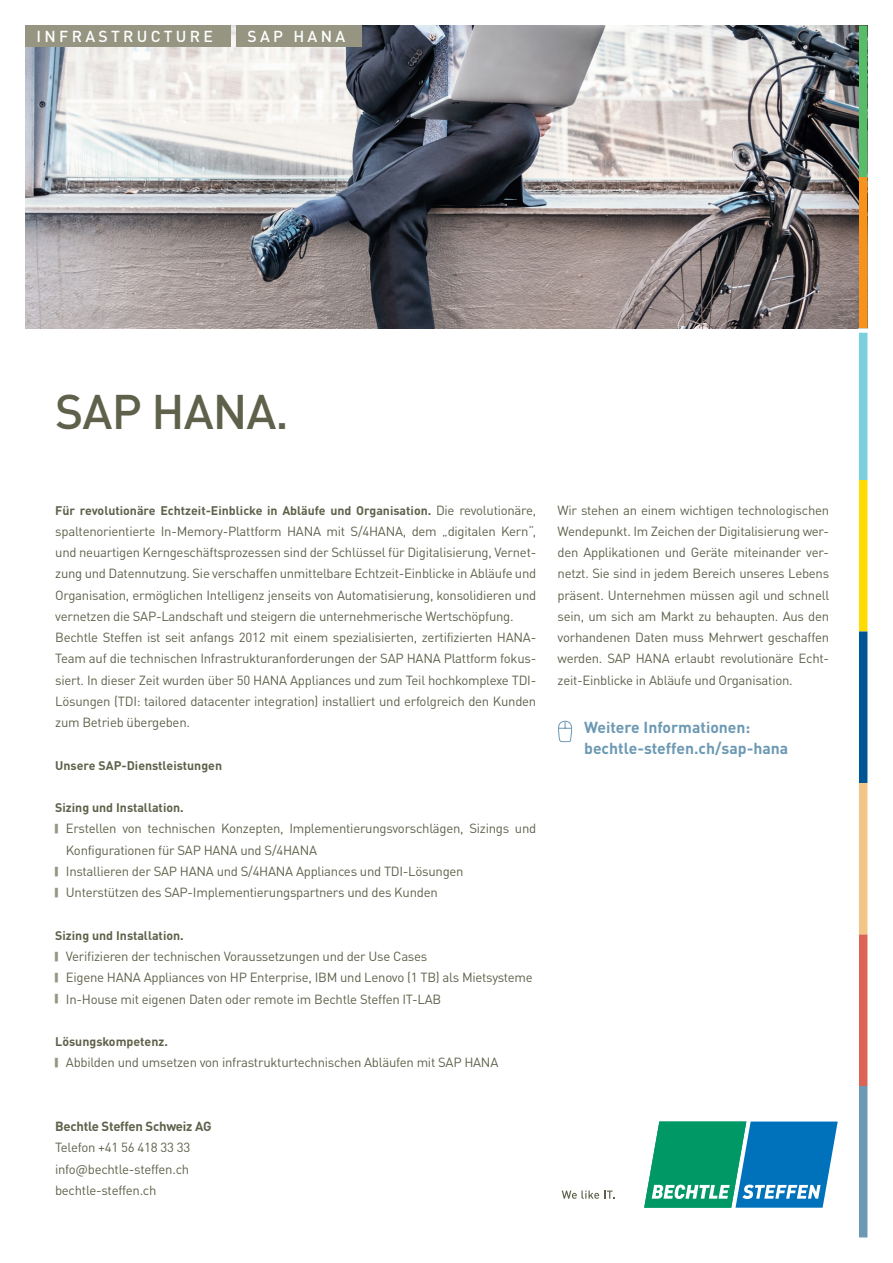
<style>
.page{position:relative;width:893px;height:1263px;background:#fff}
.page>*{position:absolute;margin:0;border:0;box-sizing:border-box;transform-origin:0 0}
.A4_Überschrift_Kateg{font:500 48px "Bechtle DIN";letter-spacing:-.02em;color:#60614b}
.A4_Überschrift_Kateg-2{font:700 15.75px/21.3px "Bechtle DIN";color:#6c99b3}
.A4_Titelrubrizierung{font:500 15.75px "Bechtle DIN";letter-spacing:.21em;color:#fff}
.A4_Überschrift_Kateg-3{font:13.2px/21.3px "Bechtle DIN";letter-spacing:-.02em;color:#60614b;text-align:justify}
.A4_Fließtext___8_75p{font:13.2px/21.3px "Bechtle DIN";letter-spacing:-.02em;color:#60614b;text-align:justify}
.A4_Fließtext___8_75p-2{font:700 13.2px "Bechtle DIN";letter-spacing:-.02em;color:#60614b}
.A4_Überschrift_Kateg-4{font:700 12.3px "Bechtle DIN";color:#60614b}
.s1{font-weight:400;font-size:13.2px}
</style>
<div class="page">
<svg style="left:562px;top:1190px;width:53px;height:9px"></svg>
<svg style="left:644px;top:1121px;width:194px;height:87px;background:#2d9aa3"></svg>
<img style="left:26px;top:26px;width:833px;height:302px">
<div style="left:26px;top:26px;width:205px;height:21px;background:#959581"></div>
<div style="left:859px;top:26px;width:8px;height:151px;background:#59bc68"></div>
<div style="left:859px;top:177px;width:8px;height:151px;background:#f7931d"></div>
<div style="left:859px;top:328px;width:8px;height:152px;background:#7bd0e0"></div>
<div style="left:859px;top:480px;width:8px;height:151px;background:#ffdc01"></div>
<div style="left:859px;top:631px;width:8px;height:152px;background:#005595"></div>
<div style="left:859px;top:783px;width:8px;height:151px;background:#f1c686"></div>
<div style="left:859px;top:934px;width:8px;height:152px;background:#db6456"></div>
<div style="left:859px;top:1086px;width:8px;height:151px;background:#6c99b3"></div>
<div style="left:858px;top:328px;width:10px;height:5px;background:#fff"></div>
<div style="left:236px;top:26px;width:125px;height:21px;background:#959581"></div>
<svg style="left:558px;top:720px;width:14px;height:22px"></svg>
<p class="A4_Titelrubrizierung" style="left:37px;top:23px;width:178px">INFRASTRUCTURE</p>
<p class="A4_Titelrubrizierung" style="left:248px;top:23px;width:99px">SAP HANA</p>
<p class="A4_Überschrift_Kateg" style="left:55px;top:373px;width:235px">SAP HANA.</p>
<p class="A4_Überschrift_Kateg-4" style="left:55px;top:500px;width:482px">Für revolutionäre Echtzeit-Einblicke in Abläufe und Organisation. <span class="s1">Die revolutionäre,</span></p>
<p class="A4_Überschrift_Kateg-3" style="left:55px;top:519px;width:483px">spaltenorientierte In-Memory-Plattform HANA mit S/4HANA, dem „digitalen Kern“, und neuartigen Kerngeschäftsprozessen sind der Schlüssel für Digitalisierung, Vernet&shy;zung und Datennutzung. Sie verschaffen unmittelbare Echtzeit-Einblicke in Abläufe und Organisation, ermöglichen Intelligenz jenseits von Automatisierung, konsolidieren und vernetzen die SAP-Landschaft und steigern die unternehmerische Wertschöpfung.</p>
<p class="A4_Überschrift_Kateg-3" style="left:55px;top:625px;width:483px">Bechtle Steffen ist seit anfangs 2012 mit einem spezialisierten, zertifizierten HANA-Team auf die technischen Infrastrukturanforderungen der SAP HANA Plattform fokus&shy;siert. In dieser Zeit wurden über 50 HANA Appliances und zum Teil hochkomplexe TDI-Lösungen (TDI: tailored datacenter integration) installiert und erfolgreich den Kunden zum Betrieb übergeben.</p>
<p class="A4_Überschrift_Kateg-4" style="left:55px;top:755px;width:168px">Unsere SAP-Dienstleistungen</p>
<p class="A4_Überschrift_Kateg-4" style="left:55px;top:797px;width:130px">Sizing und Installation.</p>
<p class="A4_Überschrift_Kateg-3" style="left:66px;top:817px;width:472px;text-indent:-11px"><sup>█</sup> Erstellen von technischen Konzepten, Implementierungsvorschlägen, Sizings und<br>Konfigurationen für SAP HANA und S/4HANA</p>
<p class="A4_Überschrift_Kateg-3" style="left:55px;top:859px;width:410px"><sup>█</sup> Installieren der SAP HANA und S/4HANA Appliances und TDI-Lösungen</p>
<p class="A4_Überschrift_Kateg-3" style="left:55px;top:880px;width:384px"><sup>█</sup> Unterstützen des SAP-Implementierungspartners und des Kunden</p>
<p class="A4_Überschrift_Kateg-4" style="left:55px;top:925px;width:130px">Sizing und Installation.</p>
<p class="A4_Überschrift_Kateg-3" style="left:55px;top:944px;width:374px"><sup>█</sup> Verifizieren der technischen Voraussetzungen und der Use Cases</p>
<p class="A4_Überschrift_Kateg-3" style="left:55px;top:965px;width:479px"><sup>█</sup> Eigene HANA Appliances von HP Enterprise, IBM und Lenovo (1 TB) als Mietsysteme</p>
<p class="A4_Überschrift_Kateg-3" style="left:55px;top:987px;width:387px"><sup>█</sup> In-House mit eigenen Daten oder remote im Bechtle Steffen IT-LAB</p>
<p class="A4_Überschrift_Kateg-4" style="left:55px;top:1031px;width:114px">Lösungskompetenz.</p>
<p class="A4_Überschrift_Kateg-3" style="left:55px;top:1051px;width:445px"><sup>█</sup> Abbilden und umsetzen von infrastrukturtechnischen Abläufen mit SAP HANA</p>
<p class="A4_Fließtext___8_75p-2" style="left:55px;top:1115px;width:158px">Bechtle Steffen Schweiz AG</p>
<p class="A4_Fließtext___8_75p" style="left:55px;top:1136px;width:137px">Telefon +41 56 418 33 33</p>
<p class="A4_Fließtext___8_75p" style="left:55px;top:1157px;width:136px">info@bechtle-steffen.ch</p>
<p class="A4_Fließtext___8_75p" style="left:55px;top:1178px;width:103px">bechtle-steffen.ch</p>
<p class="A4_Fließtext___8_75p" style="left:558px;top:498px;width:273px">Wir stehen an einem wichtigen technologischen Wendepunkt. Im Zeichen der Digitalisierung wer&shy;den Applikationen und Geräte miteinander ver&shy;netzt. Sie sind in jedem Bereich unseres Lebens präsent. Unternehmen müssen agil und schnell sein, um sich am Markt zu behaupten. Aus den vorhandenen Daten muss Mehrwert geschaffen werden. SAP HANA erlaubt revolutionäre Echt&shy;zeit-Einblicke in Abläufe und Organisation.</p>
<p class="A4_Überschrift_Kateg-2" style="left:584px;top:715px;width:206px">Weitere Informationen: bechtle-steffen.ch/sap-hana</p>
</div>
